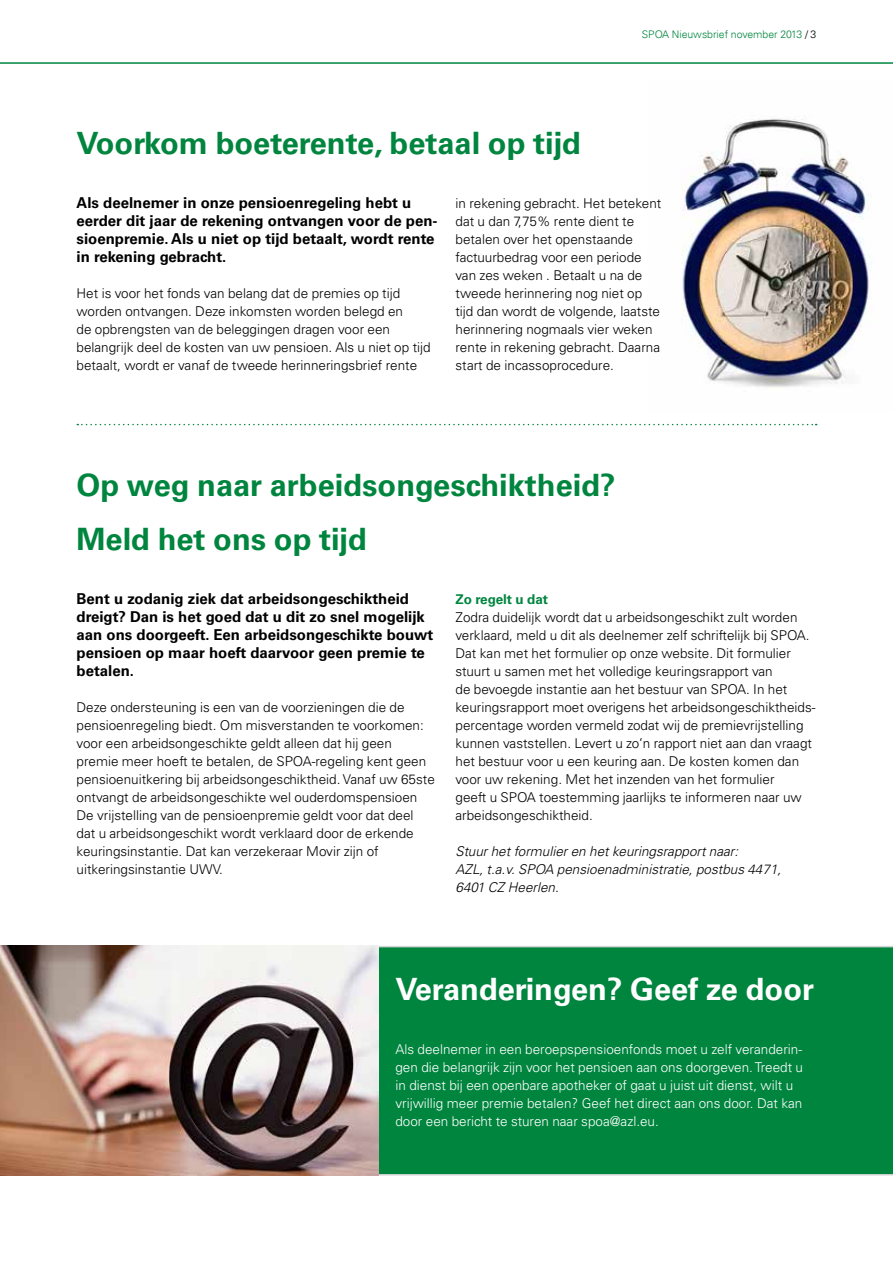
<style>
.page{position:relative;width:893px;height:1263px;background:#fff}
.page>*{position:absolute;margin:0;border:0;box-sizing:border-box;transform-origin:0 0}
.t1{font:700 30.75px/54px "Univers LT Std";color:#00853f}
.t2{font:700 30.75px "Univers LT Std";color:#fff}
.t3{font:700 15px/18px "Univers LT Std";color:#000}
.t4{font:300 13.5px/18px "Univers LT Std";color:#000}
.t5{font:300 13.5px/18px "Univers LT Std";color:#fff}
.t6{font:italic 300 13.5px/18px "Univers LT Std";color:#000}
.t7{font:700 13.5px "Univers LT Std";color:#00853f}
.t8{font:300 10.5px "Univers 45";color:#00853f}
.s1{color:#000}
</style>
<div class="page">
<hr style="left:0;top:62px;width:893px;height:2px;background:#00853f">
<img style="left:682px;top:119px;width:189px;height:269px">
<svg style="left:77px;top:424px;width:740px;height:1px"></svg>
<div style="left:378px;top:946px;width:515px;height:229px;background:#00853f"></div>
<img style="left:0;top:946px;width:378px;height:229px">
<p class="t8" style="left:642px;top:28px;width:176px">SPOA Nieuwsbrief november 2013 <span class="s1">/ 3</span></p>
<h1 class="t1" style="left:77px;top:116px;width:506px">Voorkom boeterente, betaal op tijd</h1>
<p class="t3" style="left:77px;top:194px;width:362px">Als deelnemer in onze pensioenregeling hebt u eerder dit jaar de rekening ontvangen voor de pen&shy;sioenpremie. Als u niet op tijd betaalt, wordt rente in rekening gebracht.</p>
<p class="t4" style="left:77px;top:284px;width:356px">Het is voor het fonds van belang dat de premies op tijd worden ontvangen. Deze inkomsten worden belegd en<br>de opbrengsten van de beleggingen dragen voor een belangrijk deel de kosten van uw pensioen. Als u niet op tijd betaalt, wordt er vanaf de tweede herinneringsbrief rente</p>
<p class="t4" style="left:455px;top:194px;width:207px">in rekening gebracht. Het betekent dat u dan 7,75% rente dient te betalen over het openstaande factuurbedrag voor een periode van zes weken . Betaalt u na de tweede herinnering nog niet op tijd dan wordt de volgende, laatste herinnering nogmaals vier weken rente in rekening gebracht. Daarna start de incassoprocedure.</p>
<h1 class="t1" style="left:77px;top:458px;width:540px">Op weg naar arbeidsongeschiktheid?<br>Meld het ons op tijd</h1>
<p class="t3" style="left:77px;top:590px;width:358px">Bent u zodanig ziek dat arbeidsongeschiktheid dreigt? Dan is het goed dat u dit zo snel mogelijk aan ons doorgeeft. Een arbeidsongeschikte bouwt pensioen op maar hoeft daarvoor geen premie te betalen.</p>
<p class="t4" style="left:77px;top:698px;width:360px">Deze ondersteuning is een van de voorzieningen die de pensioenregeling biedt. Om misverstanden te voorkomen: voor een arbeidsongeschikte geldt alleen dat hij geen premie meer hoeft te betalen, de SPOA-regeling kent geen pensioenuitkering bij arbeidsongeschiktheid. Vanaf uw 65ste ontvangt de arbeidsongeschikte wel ouderdomspensioen De vrijstelling van de pensioenpremie geldt voor dat deel dat u arbeidsongeschikt wordt verklaard door de erkende keuringsinstantie. Dat kan verzekeraar Movir zijn of uitkeringsinstantie UWV.</p>
<p class="t7" style="left:455px;top:591px;width:94px">Zo regelt u dat</p>
<p class="t4" style="left:455px;top:608px;width:361px">Zodra duidelijk wordt dat u arbeidsongeschikt zult worden verklaard, meld u dit als deelnemer zelf schriftelijk bij SPOA.<br>Dat kan met het formulier op onze website. Dit formulier stuurt u samen met het volledige keuringsrapport van<br>de bevoegde instantie aan het bestuur van SPOA. In het keuringsrapport moet overigens het arbeidsongeschiktheids&shy;percentage worden vermeld zodat wij de premievrijstelling kunnen vaststellen. Levert u zo’n rapport niet aan dan vraagt het bestuur voor u een keuring aan. De kosten komen dan voor uw rekening. Met het inzenden van het formulier<br>geeft u SPOA toestemming jaarlijks te informeren naar uw arbeidsongeschiktheid.</p>
<p class="t6" style="left:455px;top:842px;width:327px">Stuur het formulier en het keuringsrapport naar:<br>AZL, t.a.v. SPOA pensioenadministratie, postbus 4471,<br>6401 CZ Heerlen.</p>
<h1 class="t2" style="left:395px;top:971px;width:420px">Veranderingen? Geef ze door</h1>
<p class="t5" style="left:395px;top:1040px;width:409px">Als deelnemer in een beroepspensioenfonds moet u zelf veranderin&shy;gen die belangrijk zijn voor het pensioen aan ons doorgeven. Treedt u in dienst bij een openbare apotheker of gaat u juist uit dienst, wilt u vrijwillig meer premie betalen? Geef het direct aan ons door. Dat kan door een bericht te sturen naar spoa@azl.eu.</p>
</div>
